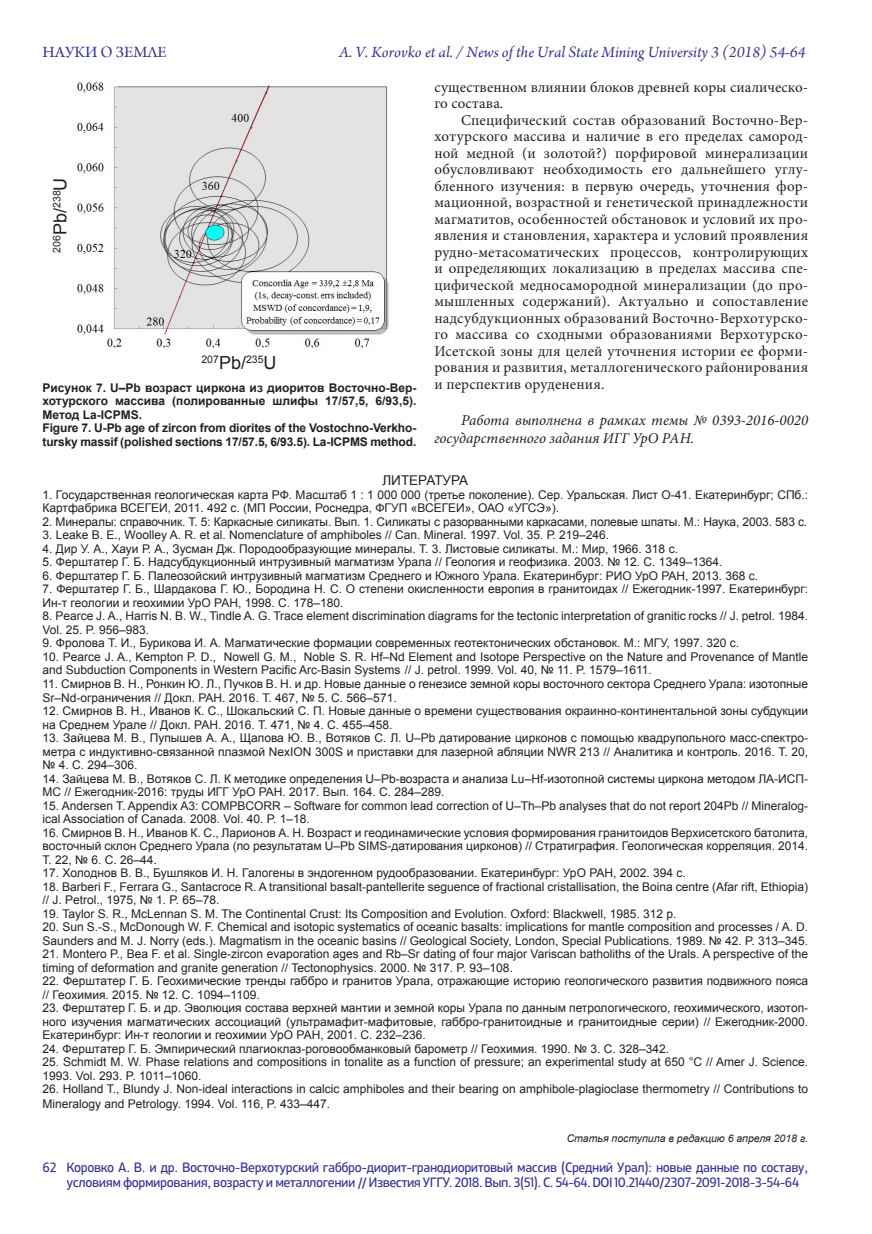
<style>
.page{position:relative;width:872px;height:1234px;background:#fff}
.page>*{position:absolute;margin:0;border:0;box-sizing:border-box;transform-origin:0 0}
.t1{font:italic 16.5px "Arno Pro";color:#339}
.t2{font:16.5px "Arno Pro";color:#339}
.Обычный{font:15px/16.5px "Minion Pro";letter-spacing:.005em;color:#231f20}
.Обычный-2{font:italic 15px/18px "Minion Pro";color:#231f20}
.t3{font:13.5px/15px "XXII Centar";letter-spacing:-.03em;color:#339}
.Обычный-3{font:13.5px "Arial";color:#231f20}
.Обычный-4{font:12px/13.5px "Arial";color:#231f20}
.List_Paragraph{font:12px/13.5px "Arial";color:#231f20}
.Обычный-5{font:700 12px/13.5px "Arial";letter-spacing:-.01em;color:#231f20;text-align:justify}
.List_Paragraph1{font:12px "Arial";color:#231f20}
.t4{font:italic 10.5px "Arial";color:#231f20}
.t5{font:10.5px "Arial";color:#231f20}
.s1{font-size:18px}
.s2{color:#222}
</style>
<div class="page">
<img style="left:76px;top:82px;width:313px;height:265px">
<h1 class="t2" style="left:43px;top:43px;width:126px">НАУКИ О ЗЕМЛЕ</h1>
<h1 class="t1" style="left:339px;top:42px;width:468px">A. V. Korovko et al. / News of the Ural State Mining University 3 (2018) 54-64</h1>
<p class="t5" style="left:50px;top:252px;width:77px;rotate:-90deg">206<span class="s1">Pb/</span>238<span class="s1">U</span></p>
<p class="t5" style="left:201px;top:352px;width:77px">207<span class="s1">Pb/</span>235<span class="s1">U</span></p>
<p class="Обычный-5" style="left:43px;top:381px;width:375px">Рисунок 7. U–Pb возраст циркона из диоритов Восточно-Вер&shy;хотурского массива (полированные шлифы 17/57,5, 6/93,5).<br>Метод La-ICPMS.</p>
<p class="Обычный-5" style="left:43px;top:421px;width:375px;line-height:14.4px">Figure 7. U-Pb age of zircon from diorites of the Vostochno-Verkho&shy;tursky massif (polished sections 17/57.5, 6/93.5). La-ICPMS method.</p>
<p class="Обычный" style="left:434px;top:79px;width:375px">существенном влиянии блоков древней коры сиалическо&shy;го состава.</p>
<p class="Обычный" style="left:434px;top:112px;width:375px;text-align:justify;text-indent:27px">Специфический состав образований Восточно-Вер&shy;хотурского массива и наличие в его пределах самород&shy;ной медной (и золотой?) порфировой минерализации обусловливают необходимость его дальнейшего углу&shy;бленного изучения: в первую очередь, уточнения фор&shy;мационной, возрастной и генетической принадлежности магматитов, особенностей обстановок и условий их про&shy;явления и становления, характера и условий проявления рудно-метасоматических процессов, контролирующих и определяющих локализацию в пределах массива спе&shy;цифической медносамородной минерализации (до про&shy;мышленных содержаний). Актуально и сопоставление надсубдукционных образований Восточно-Верхотурско&shy;го массива со сходными образованиями Верхотурско-Исетской зоны для целей уточнения истории ее форми&shy;рования и развития, металлогенического районирования и перспектив оруденения.</p>
<p class="Обычный-2" style="left:434px;top:411px;width:375px;text-indent:27px">Работа выполнена в рамках темы № 0393-2016-0020 государственного задания ИГГ УрО РАН.</p>
<p class="Обычный-3" style="left:382px;top:471px;width:87px">ЛИТЕРАТУРА</p>
<p class="Обычный-4" style="left:43px;top:488px;width:767px">1. Государственная геологическая карта РФ. Масштаб 1 : 1 000 000 (третье поколение). Сер. Уральская. Лист О-41. Екатеринбург; СПб.:<br>Картфабрика ВСЕГЕИ, 2011. 492 с. (МП России, Роснедра, ФГУП «ВСЕГЕИ», ОАО «УГСЭ»).</p>
<p class="Обычный-4" style="left:43px;top:515px;width:766px">2. Минералы: справочник. Т. 5: Каркасные силикаты. Вып. 1. Силикаты с разорванными каркасами, полевые шпаты. М.: Наука, 2003. 583 с.</p>
<p class="Обычный-4" style="left:43px;top:528px;width:568px">3. Leake B. E<span class="s2">.</span>, Woolley A. R. et al. Nomenclature of amphiboles // Can. Mineral. 1997. Vol. 35. Р. 219–246.</p>
<p class="Обычный-4" style="left:43px;top:542px;width:637px">4. Дир У. А., Хауи Р. А., Зусман Дж. Породообразующие минералы. Т. 3. Листовые силикаты. М.: Мир, 1966. 318 с.</p>
<p class="Обычный-4" style="left:43px;top:555px;width:681px">5. Ферштатер Г. Б. Надсубдукционный интрузивный магматизм Урала // Геология и геофизика. 2003. № 12. С. 1349–1364.</p>
<p class="Обычный-4" style="left:43px;top:569px;width:717px">6. Ферштатер Г. Б. Палеозойский интрузивный магматизм Среднего и Южного Урала. Екатеринбург: РИО УрО РАН, 2013. 368 с.</p>
<p class="Обычный-4" style="left:43px;top:582px;width:767px">7. Ферштатер Г. Б., Шардакова Г. Ю., Бородина Н. С. О степени окисленности европия в гранитоидах // Ежегодник-1997. Екатеринбург:<br>Ин-т геологии и геохимии УрО РАН, 1998. С. 178–180.</p>
<p class="Обычный-4" style="left:43px;top:609px;width:767px">8. Pearce J. A., Harris N. B. W., Tindle A. G. Trace element discrimination diagrams for the tectonic interpretation of granitic rocks // J. petrol. 1984.<br>Vol. 25. P. 956–983.</p>
<p class="Обычный-4" style="left:43px;top:636px;width:698px">9. Фролова Т. И., Бурикова И. А. Магматические формации современных геотектонических обстановок. М.: МГУ, 1997. 320 с.</p>
<p class="List_Paragraph" style="left:43px;top:650px;width:767px">10. Pearce J. A., Kempton P. D., Nowell G. M., Noble S. R. Hf–Nd Element and Isotope Perspective on the Nature and Provenance of Mantle and Subduction Components in Western Pacific Arc-Basin Systems // J. petrol. 1999. Vol. 40, № 11. P. 1579–1611.</p>
<p class="Обычный-4" style="left:43px;top:677px;width:767px">11. Смирнов В. Н., Ронкин Ю. Л., Пучков В. Н. и др. Новые данные о генезисе земной коры восточного сектора Среднего Урала: изотопные<br>Sr–Nd-ограничения // Докл. РАН. 2016. Т. 467, № 5. С. 566–571.</p>
<p class="Обычный-4" style="left:43px;top:704px;width:767px">12. Смирнов В. Н., Иванов К. С., Шокальский С. П. Новые данные о времени существования окраинно-континентальной зоны субдукции на Среднем Урале // Докл. РАН. 2016. Т. 471, № 4. С. 455–458.</p>
<p class="Обычный-4" style="left:43px;top:731px;width:767px;text-align:justify">13. Зайцева М. В., Пупышев А. А., Щапова Ю. В., Вотяков С. Л. U–Pb датирование цирконов с помощью квадрупольного масс-спектро&shy;метра с индуктивно-связанной плазмой NexION 300S и приставки для лазерной абляции NWR 213 // Аналитика и контроль. 2016. Т. 20, № 4. С. 294–306.</p>
<p class="Обычный-4" style="left:43px;top:771px;width:767px">14. Зайцева М. В., Вотяков С. Л. К методике определения U–Pb-возраста и анализа Lu–Hf-изотопной системы циркона методом ЛА-ИСП-<br>МС // Ежегодник-2016: труды ИГГ УрО РАН. 2017. Вып. 164. С. 284–289.</p>
<p class="Обычный-4" style="left:43px;top:798px;width:767px">15. Andersen T. Appendix A3: COMPBCORR – Software for common lead correction of U–Th–Pb analyses that do not report 204Pb // Mineralog&shy;ical Association of Canada. 2008. Vol. 40. P. 1–18.</p>
<p class="Обычный-4" style="left:43px;top:825px;width:767px;text-align:justify">16. Смирнов В. Н., Иванов К. С., Ларионов А. Н. Возраст и геодинамические условия формирования гранитоидов Верхисетского батолита, восточный склон Среднего Урала (по результатам U–Pb SIMS-датирования цирконов) // Стратиграфия. Геологическая корреляция. 2014.<br>Т. 22, № 6. С. 26–44.</p>
<p class="Обычный-4" style="left:43px;top:866px;width:645px">17. Холоднов В. В., Бушляков И. Н. Галогены в эндогенном рудообразовании. Екатеринбург: УрО РАН, 2002. 394 с.</p>
<p class="Обычный-4" style="left:43px;top:879px;width:767px">18. Barberi F., Ferrara G., Santacroce R. A transitional basalt-pantellerite seguence of fractional cristallisation, the Boina centre (Afar rift, Ethiopia) // J. Petrol., 1975, № 1. P. 65–78.</p>
<p class="Обычный-4" style="left:43px;top:906px;width:635px">19. Taylor S. R., McLennan S. M. The Continental Crust: Its Composition and Evolution. Oxford: Blackwell, 1985. 312 p.</p>
<p class="Обычный-4" style="left:43px;top:920px;width:767px">20. Sun S.-S., McDonough W. F. Chemical and isotopic systematics of oceanic basalts: implications for mantle composition and processes / A. D.<br>Saunders and M. J. Norry (eds.). Magmatism in the oceanic basins // Geological Society, London, Special Publications. 1989. № 42. P. 313–345.</p>
<p class="Обычный-4" style="left:43px;top:947px;width:767px">21. Montero P., Bea F. et al. Single-zircon evaporation ages and Rb–Sr dating of four major Variscan batholiths of the Urals. A perspective of the timing of deformation and granite generation // Tectonophysics. 2000. № 317. P. 93–108.</p>
<p class="Обычный-4" style="left:43px;top:974px;width:767px">22. Ферштатер Г. Б. Геохимические тренды габбро и гранитов Урала, отражающие историю геологического развития подвижного пояса // Геохимия. 2015. № 12. С. 1094–1109.</p>
<p class="Обычный-4" style="left:43px;top:1001px;width:767px;text-align:justify">23. Ферштатер Г. Б. и др. Эволюция состава верхней мантии и земной коры Урала по данным петрологического, геохимического, изотоп&shy;ного изучения магматических ассоциаций (ультрамафит-мафитовые, габбро-гранитоидные и гранитоидные серии) // Ежегодник-2000.<br>Екатеринбург: Ин-т геологии и геохимии УрО РАН, 2001. С. 232–236.</p>
<p class="List_Paragraph1" style="left:43px;top:1040px;width:628px">24. Ферштатер Г. Б. Эмпирический плагиоклаз-роговообманковый барометр // Геохимия. 1990. № 3. С. 328–342.</p>
<p class="List_Paragraph" style="left:43px;top:1055px;width:767px">25. Schmidt M. W. Phase relations and compositions in tonalite as a function of pressure; an experimental study at 650 °C // Amer J. Science.<br>1993. Vol. 293. P. 1011–1060.</p>
<p class="Обычный-4" style="left:43px;top:1081px;width:767px;line-height:14.4px">26. Holland T., Blundy J. Non-ideal interactions in calcic amphiboles and their bearing on amphibole-plagioclase thermometry // Contributions to<br>Mineralogy and Petrology. 1994. Vol. 116, P. 433–447.</p>
<p class="t4" style="left:566px;top:1131px;width:243px">Статья поступила в редакцию 6 апреля 2018 г.</p>
<p class="t3" style="left:67px;top:1159px;width:743px;text-indent:-24px">62 Коровко А. В. и др. Восточно-Верхотурский габбро-диорит-гранодиоритовый массив (Средний Урал): новые данные по составу, условиям формирования, возрасту и металлогении // Известия УГГУ. 2018. Вып. 3(51). С. 54-64. DOI 10.21440/2307-2091-2018-3-54-64</p>
</div>
